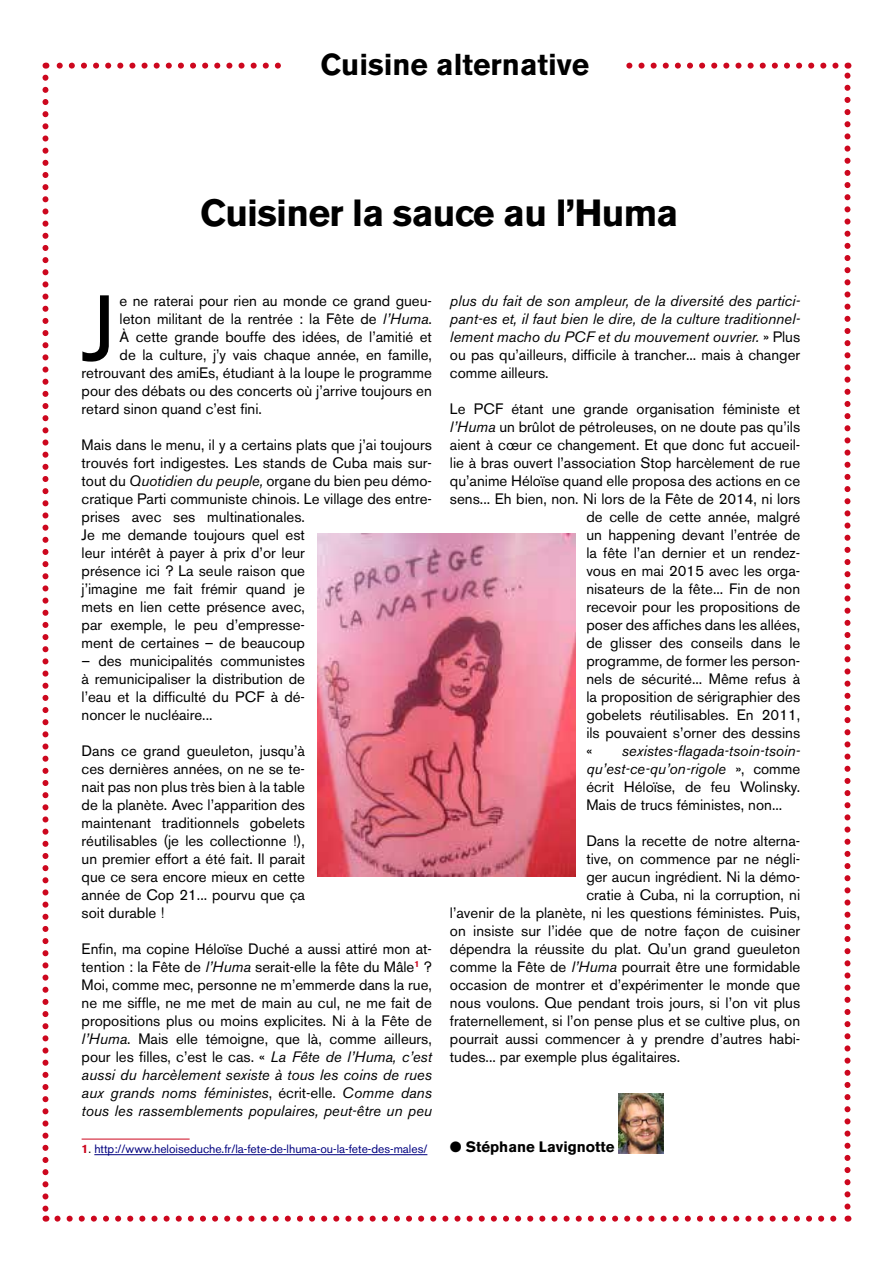
<style>
.page{position:relative;width:893px;height:1263px;background:#fff}
.page>*{position:absolute;margin:0;border:0;box-sizing:border-box;transform-origin:0 0}
.t1{font:91.5px "Akzidenz Grotesk BE";color:#000}
.t2{font:700 37.5px "Akzidenz Grotesk BE";letter-spacing:-.02em;color:#000}
.t3{font:700 30px "Akzidenz Grotesk BE";color:#000}
.t4{font:15px/18px "Akzidenz Grotesk BE";color:#000;text-align:justify}
.t5{font:italic 15px/18px "Akzidenz Grotesk BE";color:#000;text-align:justify}
.t6{font:700 15px "Akzidenz Grotesk BE";color:#000}
.t7{font:12px "Akzidenz Grotesk BE";color:#000080}
.s1{font-style:italic}
.s2{font-weight:700;color:#cd071e}
.s3{color:#000}
.s4{font-style:normal}
</style>
<div class="page">
<svg style="left:57px;top:1215px;width:780px;height:6px"></svg>
<svg style="left:42px;top:78px;width:6px;height:1143px"></svg>
<svg style="left:844px;top:63px;width:6px;height:1143px"></svg>
<svg style="left:45px;top:63px;width:790px;height:6px"></svg>
<hr style="left:82px;top:1139px;width:108px;height:1px;background:#cd071e">
<hr style="left:94px;top:1154px;width:333px;height:1px;background:#000080">
<div style="left:286px;top:45px;width:338px;height:38px;background:#fff"></div>
<img style="left:619px;top:1093px;width:45px;height:60px">
<img style="left:317px;top:534px;width:258px;height:343px">
<h3 class="t3" style="left:321px;top:47px;width:270px">Cuisine alternative</h3>
<h2 class="t2" style="left:200px;top:191px;width:480px">Cuisiner la sauce au l’Huma</h2>
<h1 class="t1" style="left:82px;top:274px;width:36px">J</h1>
<p class="t4" style="left:120px;top:292px;width:314px">e ne raterai pour rien au monde ce grand gueu-</p>
<p class="t4" style="left:120px;top:310px;width:314px">leton militant de la rentrée : la Fête de <span class="s1">l’Huma</span>.</p>
<p class="t4" style="left:120px;top:328px;width:314px">À cette grande bouffe des idées, de l’amitié et</p>
<p class="t4" style="left:120px;top:346px;width:314px">de la culture, j’y vais chaque année, en famille,</p>
<p class="t4" style="left:82px;top:364px;width:352px">retrouvant des amiEs, étudiant à la loupe le programme</p>
<p class="t4" style="left:82px;top:382px;width:352px">pour des débats ou des concerts où j’arrive toujours en</p>
<p class="t4" style="left:82px;top:400px;width:182px">retard sinon quand c’est fini.</p>
<p class="t4" style="left:82px;top:436px;width:352px;text-align:left">Mais dans le menu, il y a certains plats que j’ai toujours trouvés fort indigestes. Les stands de Cuba mais sur&shy;tout du <span class="s1">Quotidien du peuple,</span> organe du bien peu démo&shy;cratique Parti communiste chinois. Le village des entre&shy;prises avec ses multinationales.<br>Je me demande toujours quel est<br>leur intérêt à payer à prix d’or leur<br>présence ici ? La seule raison que<br>j’imagine me fait frémir quand je<br>mets en lien cette présence avec,<br>par exemple, le peu d’empresse-<br>ment de certaines – de beaucoup</p>
<p class="t4" style="left:82px;top:652px;width:225px">– des municipalités communistes à remunicipaliser la distribution de l’eau et la difficulté du PCF à dé&shy;noncer le nucléaire...</p>
<p class="t4" style="left:82px;top:742px;width:225px">Dans ce grand gueuleton, jusqu’à ces dernières années, on ne se te&shy;nait pas non plus très bien à la table de la planète. Avec l’apparition des maintenant traditionnels gobelets réutilisables (je les collectionne !), un premier effort a été fait. Il parait que ce sera encore mieux en cette année de Cop 21... pourvu que ça soit durable !</p>
<p class="t4" style="left:82px;top:940px;width:352px">Enfin, ma copine Héloïse Duché a aussi attiré mon at&shy;tention : la Fête de <span class="s1">l’Huma</span> serait-elle la fête du Mâle<sup>1</sup> ?<br>Moi, comme mec, personne ne m’emmerde dans la rue, ne me siffle, ne me met de main au cul, ne me fait de propositions plus ou moins explicites. Ni à la Fête de <span class="s1">l’Huma</span>. Mais elle témoigne, que là, comme ailleurs, pour les filles, c’est le cas. « <span class="s1">La Fête de l’Huma, c’est aussi du harcèlement sexiste à tous les coins de rues aux grands noms féministes</span>, écrit-elle. <span class="s1">Comme dans tous les rassemblements populaires, peut-être un peu</span></p>
<p class="t7" style="left:82px;top:1142px;width:347px"><span class="s2">1</span><span class="s3">.</span> http://www.heloiseduche.fr/la-fete-de-lhuma-ou-la-fete-des-males/</p>
<p class="t5" style="left:450px;top:292px;width:352px">plus du fait de son ampleur, de la diversité des partici&shy;pant-es et, il faut bien le dire, de la culture traditionnel&shy;lement macho du PCF et du mouvement ouvrier. <span class="s4">» Plus ou pas qu’ailleurs, difficile à trancher... mais à changer comme ailleurs.</span></p>
<p class="t4" style="left:450px;top:400px;width:352px">Le PCF étant une grande organisation féministe et</p>
<p class="t4" style="left:450px;top:418px;width:352px"><span class="s1">l’Huma</span> un brûlot de pétroleuses, on ne doute pas qu’ils</p>
<p class="t4" style="left:450px;top:436px;width:352px">aient à cœur ce changement. Et que donc fut accueil-</p>
<p class="t4" style="left:450px;top:454px;width:352px">lie à bras ouvert l’association Stop harcèlement de rue</p>
<p class="t4" style="left:450px;top:472px;width:352px">qu’anime Héloïse quand elle proposa des actions en ce</p>
<p class="t4" style="left:450px;top:490px;width:352px">sens... Eh bien, non. Ni lors de la Fête de 2014, ni lors</p>
<p class="t4" style="left:586px;top:508px;width:215px">de celle de cette année, malgré</p>
<p class="t4" style="left:586px;top:526px;width:215px">un happening devant l’entrée de</p>
<p class="t4" style="left:586px;top:544px;width:215px">la fête l’an dernier et un rendez-</p>
<p class="t4" style="left:586px;top:562px;width:215px">vous en mai 2015 avec les orga-</p>
<p class="t4" style="left:586px;top:580px;width:215px">nisateurs de la fête... Fin de non</p>
<p class="t4" style="left:586px;top:598px;width:215px">recevoir pour les propositions de</p>
<p class="t4" style="left:586px;top:616px;width:215px">poser des affiches dans les allées,</p>
<p class="t4" style="left:586px;top:634px;width:215px">de glisser des conseils dans le</p>
<p class="t4" style="left:586px;top:652px;width:215px">programme, de former les person-</p>
<p class="t4" style="left:586px;top:670px;width:215px">nels de sécurité... Même refus à</p>
<p class="t4" style="left:586px;top:688px;width:215px">la proposition de sérigraphier des</p>
<p class="t4" style="left:586px;top:706px;width:215px">gobelets réutilisables. En 2011,</p>
<p class="t4" style="left:586px;top:724px;width:215px">ils pouvaient s’orner des dessins</p>
<p class="t4" style="left:586px;top:742px;width:7px">«</p>
<p class="t4" style="left:586px;top:742px;width:215px;text-indent:35px"><span class="s1">sexistes-flagada-tsoin-tsoin&shy;qu’est-ce-qu’on-rigole</span> », comme écrit Héloïse, de feu Wolinsky.<br>Mais de trucs féministes, non...</p>
<p class="t4" style="left:586px;top:832px;width:215px">Dans la recette de notre alterna-</p>
<p class="t4" style="left:586px;top:850px;width:215px">tive, on commence par ne négli-</p>
<p class="t4" style="left:586px;top:868px;width:215px">ger aucun ingrédient. Ni la démo-</p>
<p class="t4" style="left:586px;top:886px;width:215px">cratie à Cuba, ni la corruption, ni</p>
<p class="t4" style="left:450px;top:904px;width:352px">l’avenir de la planète, ni les questions féministes. Puis,</p>
<p class="t4" style="left:450px;top:922px;width:352px">on insiste sur l’idée que de notre façon de cuisiner</p>
<p class="t4" style="left:450px;top:940px;width:352px">dépendra la réussite du plat. Qu’un grand gueuleton</p>
<p class="t4" style="left:450px;top:958px;width:352px">comme la Fête de <span class="s1">l’Huma</span> pourrait être une formidable</p>
<p class="t4" style="left:450px;top:976px;width:352px">occasion de montrer et d’expérimenter le monde que</p>
<p class="t4" style="left:450px;top:994px;width:352px">nous voulons. Que pendant trois jours, si l’on vit plus</p>
<p class="t4" style="left:450px;top:1012px;width:352px">fraternellement, si l’on pense plus et se cultive plus, on</p>
<p class="t4" style="left:450px;top:1030px;width:352px">pourrait aussi commencer à y prendre d’autres habi-</p>
<p class="t4" style="left:450px;top:1048px;width:232px">tudes... par exemple plus égalitaires.</p>
<p class="t6" style="left:450px;top:1138px;width:166px">● Stéphane Lavignotte</p>
</div>
